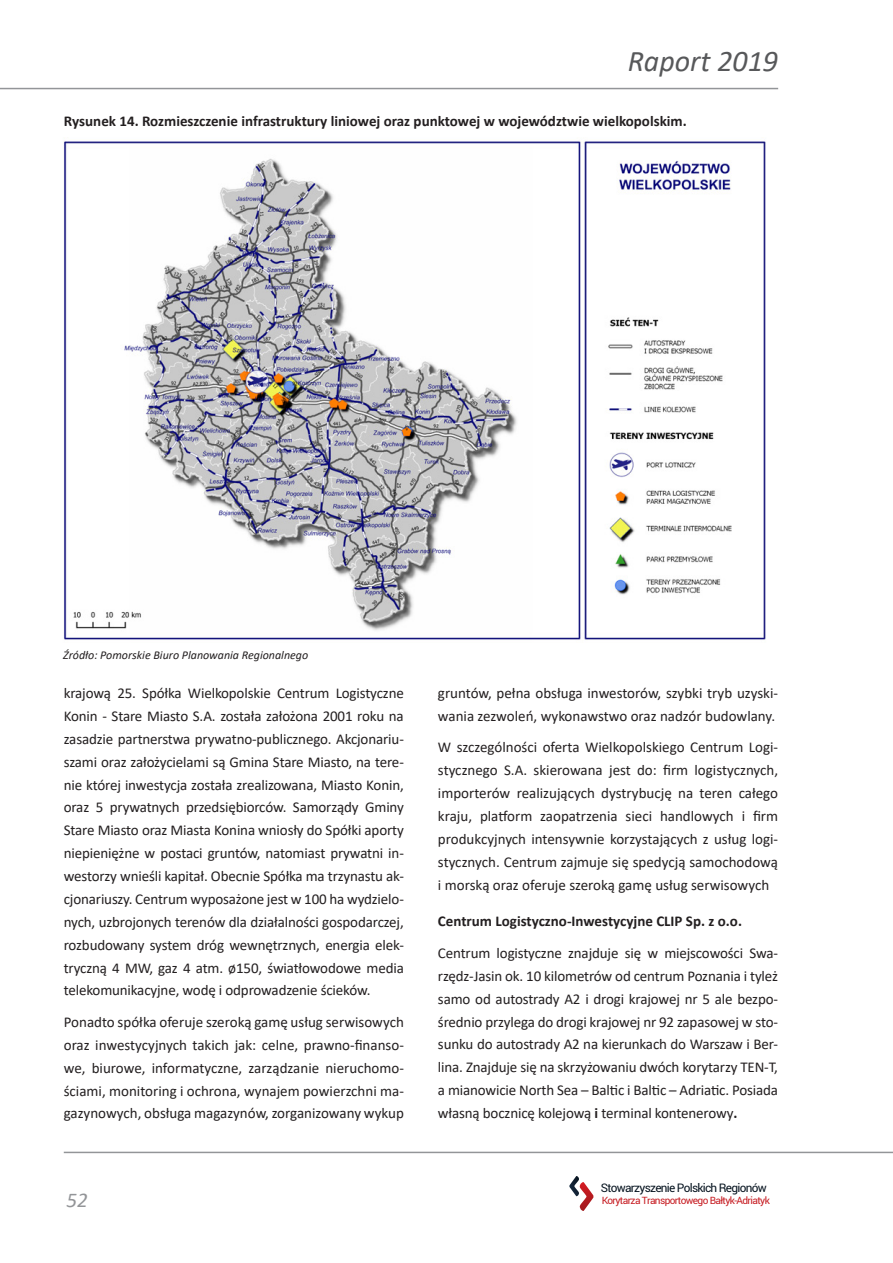
<style>
.page{position:relative;width:893px;height:1263px;background:#fff}
.page>*{position:absolute;margin:0;border:0;box-sizing:border-box;transform-origin:0 0}
.t1{font:italic 30px "Calibri";color:#57585a}
.t2{font:italic 21px "Calibri";color:#939598}
.Normalny{font:15px/23px "Calibri";letter-spacing:-.005em;color:#231f20;text-align:justify}
.Normalny__Web{font:15px/23px "Calibri";letter-spacing:-.01em;color:#231f20;text-align:justify}
.Legenda_Tytuł_tabeli{font:700 15px "Calibri";color:#231f20}
.Srodtytul{font:700 15px "Calibri";color:#231f20}
.źródło{font:italic 12px "Calibri";color:#231f20}
.t3{font:11.85px "Roboto";letter-spacing:-.06em;color:#071420}
.t4{font:10.05px "Roboto";letter-spacing:-.06em;color:#c61b21}
.s1{font-weight:700}
</style>
<div class="page">
<hr style="left:64px;top:1152px;width:829px;height:1px;background:#939598">
<hr style="left:0;top:88px;width:778px;height:1px;background:#939598">
<svg style="left:569px;top:1176px;width:25px;height:35px"></svg>
<img style="left:64px;top:141px;width:702px;height:499px">
<h1 class="t1" style="left:628px;top:40px;width:152px">Raport 2019</h1>
<p class="Legenda_Tytuł_tabeli" style="left:64px;top:110px;width:624px">Rysunek 14. Rozmieszczenie infrastruktury liniowej oraz punktowej w województwie wielkopolskim.</p>
<p class="źródło" style="left:63px;top:647px;width:247px">Źródło: Pomorskie Biuro Planowania Regionalnego</p>
<p class="Normalny" style="left:64px;top:681px;width:342px">krajową 25. Spółka Wielkopolskie Centrum Logistyczne Konin - Stare Miasto S.A. została założona 2001 roku na zasadzie partnerstwa prywatno-publicznego. Akcjonariu&shy;szami oraz założycielami są Gmina Stare Miasto, na tere&shy;nie której inwestycja została zrealizowana, Miasto Konin, oraz 5 prywatnych przedsiębiorców. Samorządy Gminy Stare Miasto oraz Miasta Konina wniosły do Spółki aporty niepieniężne w postaci gruntów, natomiast prywatni in&shy;westorzy wnieśli kapitał. Obecnie Spółka ma trzynastu ak&shy;cjonariuszy. Centrum wyposażone jest w 100 ha wydzielo&shy;nych, uzbrojonych terenów dla działalności gospodarczej, rozbudowany system dróg wewnętrznych, energia elek&shy;tryczną 4 MW, gaz 4 atm. ø150, światłowodowe media telekomunikacyjne, wodę i odprowadzenie ścieków.</p>
<p class="Normalny" style="left:64px;top:1010px;width:342px">Ponadto spółka oferuje szeroką gamę usług serwisowych oraz inwestycyjnych takich jak: celne, prawno-finanso&shy;we, biurowe, informatyczne, zarządzanie nieruchomo&shy;ściami, monitoring i ochrona, wynajem powierzchni ma&shy;gazynowych, obsługa magazynów, zorganizowany wykup</p>
<h2 class="t2" style="left:67px;top:1185px;width:23px">52</h2>
<p class="Normalny" style="left:438px;top:681px;width:342px">gruntów, pełna obsługa inwestorów, szybki tryb uzyski&shy;wania zezwoleń, wykonawstwo oraz nadzór budowlany.</p>
<p class="Normalny__Web" style="left:438px;top:736px;width:342px">W szczególności oferta Wielkopolskiego Centrum Logi&shy;stycznego S.A. skierowana jest do: firm logistycznych, importerów realizujących dystrybucję na teren całego kraju, platform zaopatrzenia sieci handlowych i firm produkcyjnych intensywnie korzystających z usług logi&shy;stycznych. Centrum zajmuje się spedycją samochodową i morską oraz oferuje szeroką gamę usług serwisowych</p>
<p class="Srodtytul" style="left:438px;top:910px;width:306px">Centrum Logistyczno-Inwestycyjne CLIP Sp. z o.o.</p>
<p class="Normalny__Web" style="left:438px;top:941px;width:342px">Centrum logistyczne znajduje się w miejscowości Swa&shy;rzędz-Jasin ok. 10 kilometrów od centrum Poznania i tyleż samo od autostrady A2 i drogi krajowej nr 5 ale bezpo&shy;średnio przylega do drogi krajowej nr 92 zapasowej w sto&shy;sunku do autostrady A2 na kierunkach do Warszaw i Ber&shy;lina. Znajduje się na skrzyżowaniu dwóch korytarzy TEN-T, a mianowicie North Sea – Baltic i Baltic – Adriatic. Posiada własną bocznicę kolejową <span class="s1">i</span> terminal kontenerowy<span class="s1">.</span></p>
<p class="t3" style="left:601px;top:1180px;width:167px">Stowarzyszenie Polskich Regionów</p>
<p class="t4" style="left:602px;top:1194px;width:170px">Korytarza Transportowego Bałtyk-Adriatyk</p>
</div>
